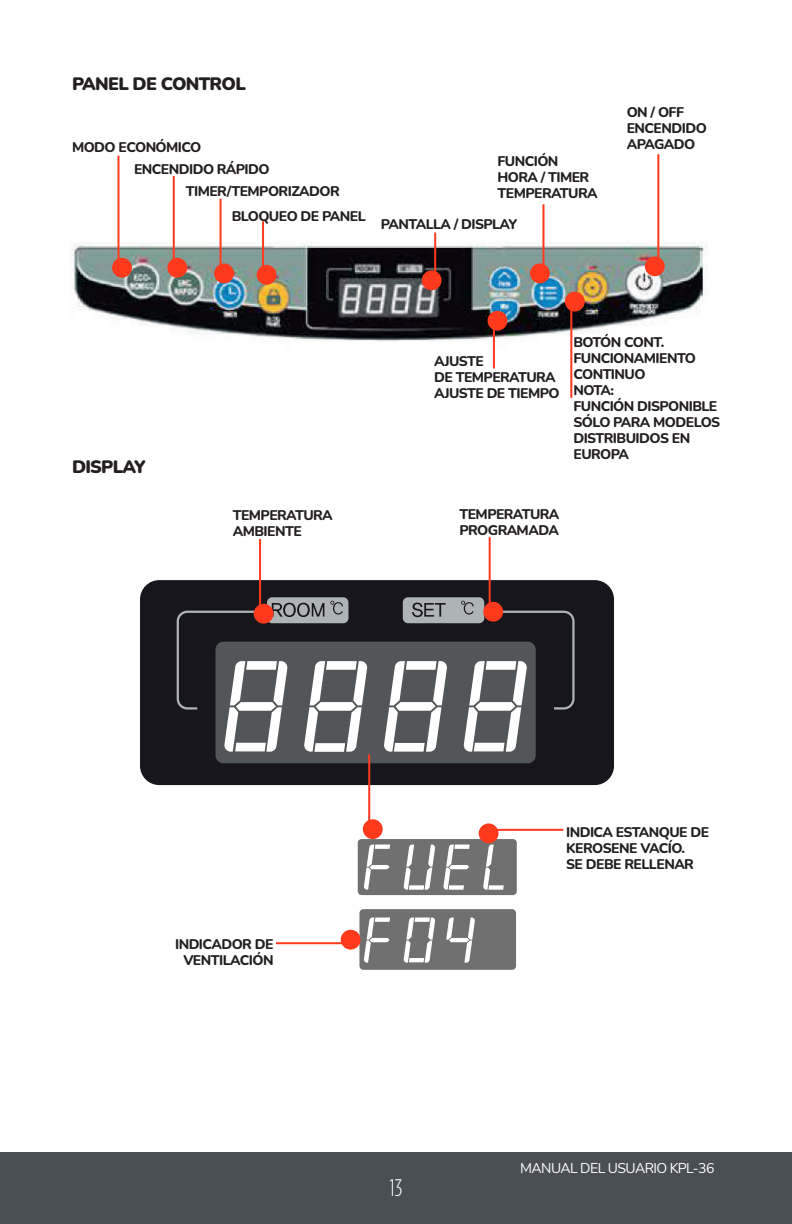
<style>
.page{position:relative;width:792px;height:1224px;background:#fff}
.page>*{position:absolute;margin:0;border:0;box-sizing:border-box;transform-origin:0 0}
.t1{font:300 condensed 24px "Gotham HTF";color:#fff}
.t2{font:900 18px "Nunito";letter-spacing:-.04em;color:#231f20}
.t3{font:800 14px/16px "Nunito";letter-spacing:-.04em;color:#231f20}
.t4{font:14px "Nunito";letter-spacing:-.04em;color:#fff}
</style>
<div class="page">
<div style="left:0;top:1152px;width:792px;height:72px;background:#4a4f55"></div>
<img style="left:71px;top:219px;width:636px;height:153px">
<div style="left:140px;top:580px;width:474px;height:205px;background:#16161c;border-radius:19px"></div>
<div style="left:267px;top:597px;width:81px;height:26px;background:#aeb3b6;border-radius:5px"></div>
<div style="left:403px;top:597px;width:81px;height:26px;background:#aeb3b6;border-radius:5px"></div>
<svg style="left:412px;top:603px;width:34px;height:14px"></svg>
<div style="left:216px;top:642px;width:320px;height:121px;background:#525658;border-radius:8px"></div>
<svg style="left:384px;top:661px;width:63px;height:91px"></svg>
<svg style="left:177px;top:601px;width:191px;height:151px"></svg>
<svg style="left:461px;top:601px;width:114px;height:151px"></svg>
<div style="left:112px;top:258px;width:20px;height:20px;background:#ff3a1c;border-radius:50%"></div>
<div style="left:167px;top:258px;width:20px;height:20px;background:#ff3a1c;border-radius:50%"></div>
<div style="left:214px;top:263px;width:20px;height:20px;background:#ff3a1c;border-radius:50%"></div>
<div style="left:257px;top:265px;width:20px;height:20px;background:#ff3a1c;border-radius:50%"></div>
<hr style="left:117px;top:156px;width:2px;height:110px;background:#ff3a1c">
<hr style="left:173px;top:176px;width:2px;height:90px;background:#ff3a1c">
<hr style="left:220px;top:199px;width:2px;height:67px;background:#ff3a1c">
<div style="left:254px;top:604px;width:20px;height:20px;background:#ff3a1c;border-radius:50%"></div>
<hr style="left:259px;top:539px;width:2px;height:68px;background:#ff3a1c">
<div style="left:363px;top:819px;width:20px;height:20px;background:#ff3a1c;border-radius:50%"></div>
<hr style="left:368px;top:754px;width:2px;height:68px;background:#ff3a1c">
<div style="left:483px;top:602px;width:20px;height:20px;background:#ff3a1c;border-radius:50%"></div>
<hr style="left:489px;top:537px;width:2px;height:68px;background:#ff3a1c">
<hr style="left:262px;top:221px;width:2px;height:45px;background:#ff3a1c">
<div style="left:645px;top:256px;width:20px;height:20px;background:#ff3a1c;border-radius:50%"></div>
<hr style="left:657px;top:154px;width:2px;height:111px;background:#ff3a1c">
<div style="left:565px;top:292px;width:20px;height:20px;background:#ff3a1c;border-radius:50%"></div>
<hr style="left:570px;top:303px;width:2px;height:95px;background:#ff3a1c">
<div style="left:530px;top:263px;width:20px;height:20px;background:#ff3a1c;border-radius:50%"></div>
<hr style="left:542px;top:204px;width:2px;height:68px;background:#ff3a1c">
<div style="left:488px;top:311px;width:19px;height:20px;background:#ff3a1c;border-radius:50%"></div>
<hr style="left:493px;top:322px;width:2px;height:47px;background:#ff3a1c">
<div style="left:422px;top:270px;width:20px;height:20px;background:#ff3a1c;border-radius:50%"></div>
<hr style="left:434px;top:233px;width:2px;height:46px;background:#ff3a1c">
<div style="left:358px;top:839px;width:159px;height:56px;background:#707070;border-radius:4px"></div>
<svg style="left:403px;top:845px;width:32px;height:45px"></svg>
<svg style="left:443px;top:845px;width:26px;height:45px"></svg>
<svg style="left:483px;top:845px;width:21px;height:45px"></svg>
<div style="left:359px;top:909px;width:157px;height:61px;background:#707070;border-radius:4px"></div>
<svg style="left:415px;top:918px;width:10px;height:4px"></svg>
<hr style="left:409px;top:958px;width:15px;height:4px;background:#fff">
<svg style="left:403px;top:917px;width:11px;height:46px"></svg>
<svg style="left:425px;top:918px;width:10px;height:45px"></svg>
<svg style="left:446px;top:917px;width:29px;height:46px"></svg>
<svg style="left:364px;top:845px;width:26px;height:45px"></svg>
<svg style="left:364px;top:917px;width:26px;height:46px"></svg>
<div style="left:479px;top:823px;width:20px;height:20px;background:#ff3a1c;border-radius:50%"></div>
<hr style="left:496px;top:829px;width:67px;height:2px;background:#ff3a1c">
<div style="left:341px;top:930px;width:20px;height:20px;background:#ff3a1c;border-radius:50%"></div>
<hr style="left:276px;top:942px;width:68px;height:2px;background:#ff3a1c">
<p class="t2" style="left:72px;top:71px;width:175px">PANEL DE CONTROL</p>
<p class="t3" style="left:72px;top:139px;width:131px">MODO ECONÓMICO</p>
<p class="t3" style="left:134px;top:161px;width:137px">ENCENDIDO RÁPIDO</p>
<p class="t3" style="left:186px;top:182px;width:156px">TIMER/TEMPORIZADOR</p>
<p class="t3" style="left:232px;top:208px;width:136px">BLOQUEO DE PANEL</p>
<p class="t3" style="left:497px;top:152px;width:102px">FUNCIÓN<br>HORA / TIMER<br>TEMPERATURA</p>
<p class="t3" style="left:381px;top:216px;width:138px">PANTALLA / DISPLAY</p>
<p class="t3" style="left:627px;top:104px;width:82px">ON / OFF<br>ENCENDIDO<br>APAGADO</p>
<p class="t2" style="left:72px;top:454px;width:75px">DISPLAY</p>
<p class="t3" style="left:233px;top:507px;width:102px">TEMPERATURA<br>AMBIENTE</p>
<p class="t3" style="left:434px;top:353px;width:127px">AJUSTE<br>DE TEMPERATURA<br>AJUSTE DE TIEMPO</p>
<p class="t3" style="left:573px;top:334px;width:148px">BOTÓN CONT.<br>FUNCIONAMIENTO<br>CONTINUO<br>NOTA:<br>FUNCIÓN DISPONIBLE<br>SÓLO PARA MODELOS<br>DISTRIBUIDOS EN<br>EUROPA</p>
<p class="t3" style="left:459px;top:506px;width:102px">TEMPERATURA<br>PROGRAMADA</p>
<p class="t3" style="left:175px;top:935px;width:100px;text-align:center">INDICADOR DE<br>VENTILACIÓN</p>
<h1 class="t1" style="left:390px;top:1175px;width:14px">13</h1>
<p class="t3" style="left:566px;top:823px;width:145px">INDICA ESTANQUE DE<br>KEROSENE VACÍO.<br>SE DEBE RELLENAR</p>
<p class="t4" style="left:520px;top:1159px;width:196px">MANUAL DEL USUARIO KPL-36</p>
</div>
